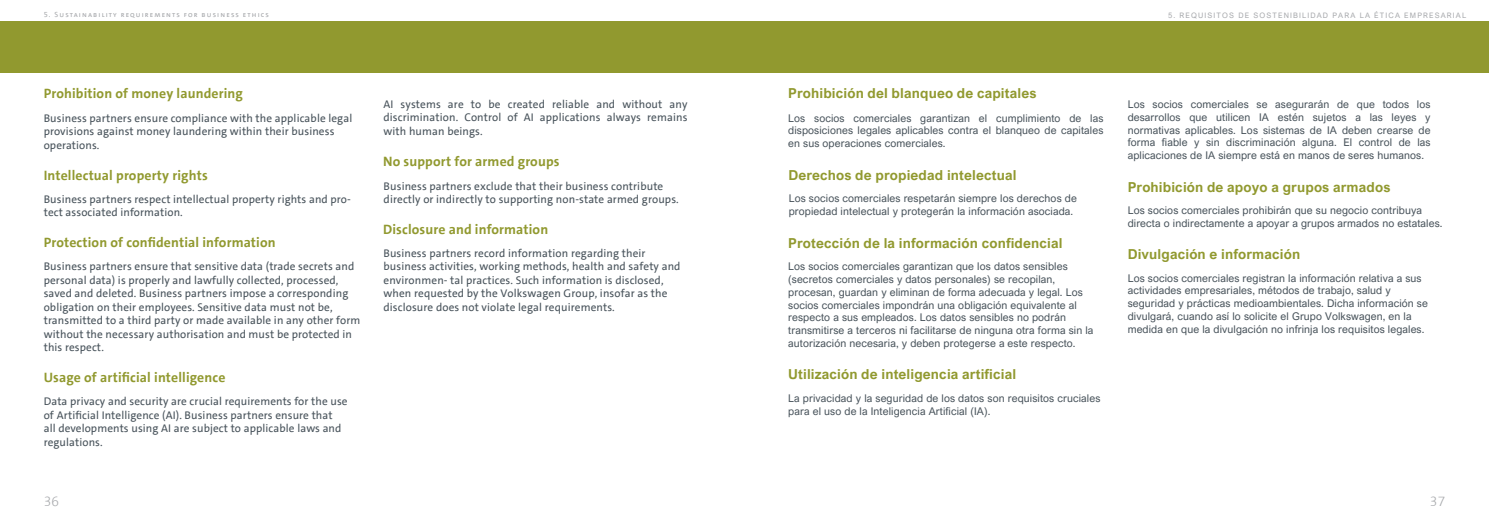
<style>
.page{position:relative;width:1489px;height:525px;background:#fff}
.page>*{position:absolute;margin:0;border:0;box-sizing:border-box;transform-origin:0 0}
.t1{font:700 13.75px "Arial Nova";letter-spacing:.01em;color:#91992f}
.t2{font:700 13.75px "VWAG The Sans";letter-spacing:.01em;color:#91992f}
.t3{font:300 13.75px "VWAG The Sans";color:#a7a9ac}
.t4{font:11.25px/13.5px "VWAG The Sans";letter-spacing:.01em;color:#48535b}
.t5{font:10.62px/12.8px "Arial Nova";letter-spacing:.01em;color:#48535b}
.t6{font:7.5px "Arial Nova";letter-spacing:.15em;color:#a7a9ac}
.t7{font:7.5px "VWAG The Sans";letter-spacing:.15em;color:#a7a9ac}
</style>
<div class="page">
<div style="left:0;top:22px;width:1488px;height:51px;background:#91992f"></div>
<p class="t7" style="left:44px;top:10px;width:227px">5. Sustainability requirements for business ethics</p>
<p class="t6" style="left:1168px;top:11px;width:299px">5. REQUISITOS DE SOSTENIBILIDAD PARA LA ÉTICA EMPRESARIAL</p>
<p class="t2" style="left:44px;top:84px;width:201px">Prohibition of money laundering</p>
<p class="t4" style="left:44px;top:111px;width:310px">Business partners ensure compliance with the applicable legal provisions against money laundering within their business operations.</p>
<p class="t2" style="left:44px;top:166px;width:165px">Intellectual property rights</p>
<p class="t4" style="left:44px;top:192px;width:309px">Business partners respect intellectual property rights and pro&shy;tect associated information.</p>
<p class="t2" style="left:44px;top:234px;width:233px">Protection of confidential information</p>
<p class="t4" style="left:44px;top:260px;width:318px">Business partners ensure that sensitive data (trade secrets and personal data) is properly and lawfully collected, processed, saved and deleted. Business partners impose a corresponding obligation on their employees. Sensitive data must not be, transmitted to a third party or made available in any other form without the necessary authorisation and must be protected in this respect.</p>
<p class="t2" style="left:44px;top:369px;width:183px">Usage of artificial intelligence</p>
<p class="t4" style="left:44px;top:395px;width:305px">Data privacy and security are crucial requirements for the use of Artificial Intelligence (AI). Business partners ensure that<br>all developments using AI are subject to applicable laws and regulations.</p>
<p class="t4" style="left:383px;top:97px;width:305px;text-align:justify">AI systems are to be created reliable and without any discrimination. Control of AI applications always remains with human beings.</p>
<p class="t2" style="left:383px;top:153px;width:178px">No support for armed groups</p>
<p class="t4" style="left:383px;top:179px;width:296px">Business partners exclude that their business contribute directly or indirectly to supporting non-state armed groups.</p>
<p class="t2" style="left:383px;top:220px;width:166px">Disclosure and information</p>
<p class="t4" style="left:383px;top:246px;width:298px">Business partners record information regarding their business activities, working methods, health and safety and environmen- tal practices. Such information is disclosed, when requested by the Volkswagen Group, insofar as the disclosure does not violate legal requirements.</p>
<p class="t1" style="left:788px;top:85px;width:250px">Prohibición del blanqueo de capitales</p>
<p class="t5" style="left:788px;top:111px;width:317px;text-align:justify">Los socios comerciales garantizan el cumplimiento de las disposiciones legales aplicables contra el blanqueo de capitales en sus operaciones comerciales.</p>
<p class="t1" style="left:788px;top:167px;width:230px">Derechos de propiedad intelectual</p>
<p class="t5" style="left:788px;top:192px;width:290px">Los socios comerciales respetarán siempre los derechos de propiedad intelectual y protegerán la información asociada.</p>
<p class="t1" style="left:788px;top:235px;width:276px">Protección de la información confidencial</p>
<p class="t5" style="left:788px;top:260px;width:307px">Los socios comerciales garantizan que los datos sensibles (secretos comerciales y datos personales) se recopilan, procesan, guardan y eliminan de forma adecuada y legal. Los socios comerciales impondrán una obligación equivalente al respecto a sus empleados. Los datos sensibles no podrán transmitirse a terceros ni facilitarse de ninguna otra forma sin la autorización necesaria, y deben protegerse a este respecto.</p>
<p class="t1" style="left:788px;top:366px;width:229px">Utilización de inteligencia artificial</p>
<p class="t5" style="left:788px;top:391px;width:314px">La privacidad y la seguridad de los datos son requisitos cruciales para el uso de la Inteligencia Artificial (IA).</p>
<p class="t5" style="left:1127px;top:98px;width:304px;text-align:justify">Los socios comerciales se asegurarán de que todos los desarrollos que utilicen IA estén sujetos a las leyes y normativas aplicables. Los sistemas de IA deben crearse de forma fiable y sin discriminación alguna. El control de las aplicaciones de IA siempre está en manos de seres humanos.</p>
<p class="t1" style="left:1127px;top:179px;width:264px">Prohibición de apoyo a grupos armados</p>
<p class="t5" style="left:1127px;top:204px;width:316px">Los socios comerciales prohibirán que su negocio contribuya directa o indirectamente a apoyar a grupos armados no estatales.</p>
<p class="t1" style="left:1127px;top:246px;width:174px">Divulgación e información</p>
<p class="t5" style="left:1127px;top:271px;width:302px">Los socios comerciales registran la información relativa a sus actividades empresariales, métodos de trabajo, salud y seguridad y prácticas medioambientales. Dicha información se divulgará, cuando así lo solicite el Grupo Volkswagen, en la medida en que la divulgación no infrinja los requisitos legales.</p>
<p class="t3" style="left:44px;top:492px;width:17px">36</p>
<p class="t3" style="left:1429px;top:492px;width:17px">37</p>
</div>
